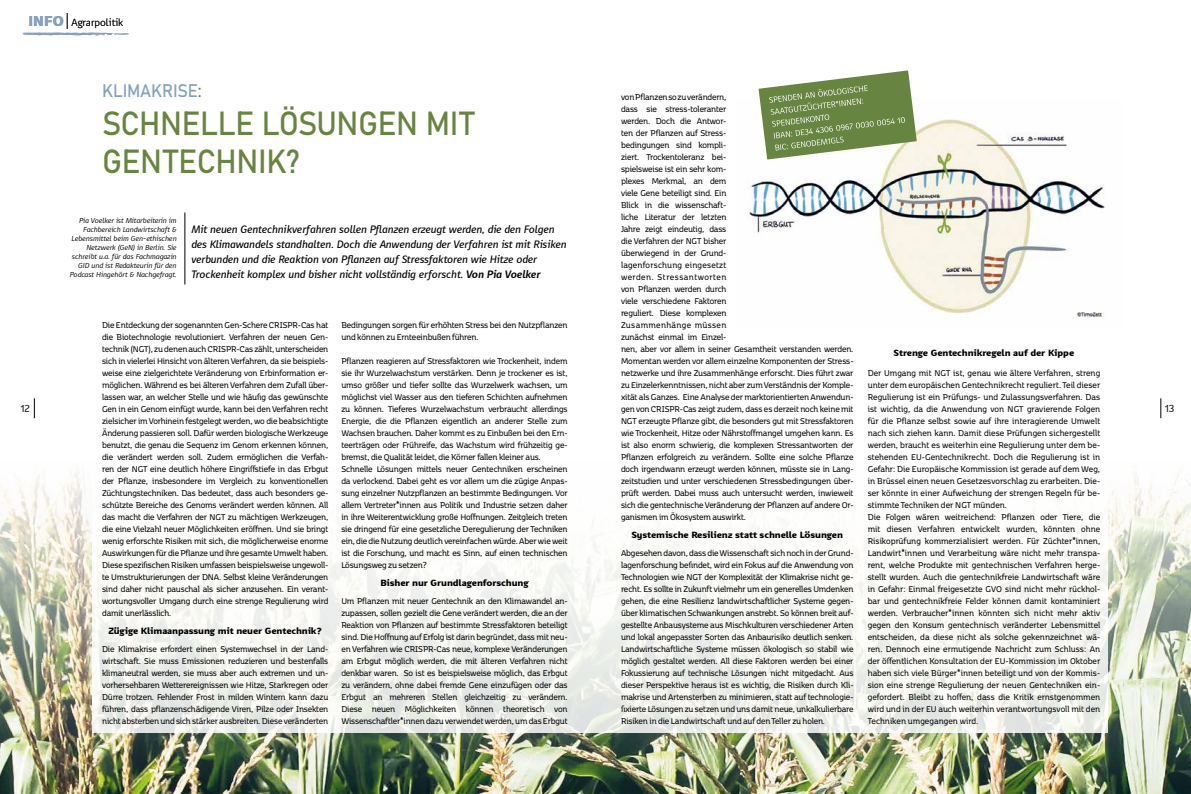
<style>
.page{position:relative;width:1191px;height:794px;background:#fff}
.page>*{position:absolute;margin:0;border:0;box-sizing:border-box;transform-origin:0 0}
.t1{font:33px/38px "Bahnschrift";letter-spacing:-.01em;color:#678440;scale:.95 1}
.t2{font:18px "Bahnschrift";letter-spacing:-.01em;color:#85a1be;scale:.95 1}
.t3{font:italic 500 10.5px/15px "Karbid Text Pro";letter-spacing:-.01em;color:#000;scale:.95 1}
.t4{font:300 10px "Karbid Text Pro";color:#000}
.t5{font:10px "Karbid Text Pro";color:#000}
.t6{font:600 9.8px/12px "Kobenhavn";letter-spacing:-.01em;color:#000;text-align:justify;scale:.85 1}
.t7{font:600 9.8px/12px "Kobenhavn";letter-spacing:.01em;color:#000;scale:.85 1}
.t8{font:900 8.8px "Karbid Text Pro";letter-spacing:-.01em;color:#000}
.t9{font:italic 7px/9px "Karbid Text Pro";letter-spacing:-.01em;color:#000;text-align:right}
.s1{font-weight:900;font-size:14px;color:#85a1be}
.s2{font-family:"Adobe Garamond Pro";font-weight:400;font-style:italic;font-size:16px}
.s3{color:#678440}
.s4{font-weight:700}
.s5{font-family:"Karbid Text Pro";font-weight:400}
</style>
<div class="page">
<img style="left:0;top:473px;width:1191px;height:321px">
<svg style="left:92px;top:473px;width:1015px;height:260px"></svg>
<svg style="left:23px;top:33px;width:106px;height:2px"></svg>
<svg style="left:1160px;top:398px;width:1px;height:20px"></svg>
<svg style="left:34px;top:398px;width:1px;height:20px"></svg>
<img style="left:747px;top:119px;width:358px;height:198px">
<svg style="left:758px;top:70px;width:158px;height:89px"></svg>
<hr style="left:185px;top:212px;width:1px;height:72px;background:#000">
<p class="t4" style="left:28px;top:16px;width:96px"><span class="s1">INFO</span><span class="s2">|</span> Agrarpolitik</p>
<h2 class="t2" style="left:102px;top:77px;width:106px">KLIMAKRISE<span class="s3">:</span></h2>
<h1 class="t1" style="left:102px;top:102px;width:393px">SCHNELLE LÖSUNGEN MIT<br>GENTECHNIK?</h1>
<p class="t6" style="left:621px;top:90px;width:275px;text-align:left">von Pflanzen so zu verändern,<br>dass sie stress-toleranter<br>werden. Doch die Antwor-<br>ten der Pflanzen auf Stress-<br>bedingungen sind kompli-<br>ziert. Trockentoleranz bei-<br>spielsweise ist ein sehr kom-<br>plexes Merkmal, an dem<br>viele Gene beteiligt sind. Ein<br>Blick in die wissenschaft-<br>liche Literatur der letzten<br>Jahre zeigt eindeutig, dass<br>die Verfahren der NGT bisher<br>überwiegend in der Grund-<br>lagenforschung eingesetzt<br>werden. Stressantworten<br>von Pflanzen werden durch<br>viele verschiedene Faktoren<br>reguliert. Diese komplexen<br>Zusammenhänge müssen<br>zunächst einmal im Einzel-<br>nen, aber vor allem in seiner Gesamtheit verstanden werden.<br>Momentan werden vor allem einzelne Komponenten der Stress&shy;netzwerke und ihre Zusammenhänge erforscht. Dies führt zwar zu Einzelerkenntnissen, nicht aber zum Verständnis der Komple&shy;xität als Ganzes. Eine Analyse der marktorientierten Anwendun&shy;gen von CRISPR-Cas zeigt zudem, dass es derzeit noch keine mit NGT erzeugte Pflanze gibt, die besonders gut mit Stressfaktoren wie Trockenheit, Hitze oder Nährstoffmangel umgehen kann. Es ist also enorm schwierig, die komplexen Stressantworten der Pflanzen erfolgreich zu verändern. Sollte eine solche Pflanze doch irgendwann erzeugt werden können, müsste sie in Lang&shy;zeitstudien und unter verschiedenen Stressbedingungen über&shy;prüft werden. Dabei muss auch untersucht werden, inwieweit sich die gentechnische Veränderung der Pflanzen auf andere Or&shy;ganismen im Ökosystem auswirkt.</p>
<p class="t8" style="left:631px;top:529px;width:213px">Systemische Resilienz statt schnelle Lösungen</p>
<p class="t6" style="left:621px;top:546px;width:275px">Abgesehen davon, dass die Wissenschaft sich noch in der Grund&shy;lagenforschung befindet, wird ein Fokus auf die Anwendung von Technologien wie NGT der Komplexität der Klimakrise nicht ge&shy;recht. Es sollte in Zukunft vielmehr um ein generelles Umdenken gehen, die eine Resilienz landwirtschaftlicher Systeme gegen&shy;über klimatischen Schwankungen anstrebt. So können breit auf&shy;gestellte Anbausysteme aus Mischkulturen verschiedener Arten und lokal angepasster Sorten das Anbaurisiko deutlich senken.<br>Landwirtschaftliche Systeme müssen ökologisch so stabil wie möglich gestaltet werden. All diese Faktoren werden bei einer Fokussierung auf technische Lösungen nicht mitgedacht. Aus dieser Perspektive heraus ist es wichtig, die Risiken durch Kli&shy;makrise und Artensterben zu minimieren, statt auf technologie&shy;fixierte Lösungen zu setzen und uns damit neue, unkalkulierbare Risiken in die Landwirtschaft und auf den Teller zu holen.</p>
<p class="t9" style="left:70px;top:216px;width:108px">Pia Voelker ist Mitarbeiterin im<br>Fachbereich Landwirtschaft &amp;<br>Lebensmittel beim Gen-ethischen<br>Netzwerk (GeN) in Berlin. Sie schreibt u.a. für das Fachmagazin<br>GID und ist Redakteurin für den<br>Podcast Hingehört &amp; Nachgefragt.</p>
<p class="t3" style="left:191px;top:221px;width:396px">Mit neuen Gentechnikverfahren sollen Pflanzen erzeugt werden, die den Folgen des Klimawandels standhalten. Doch die Anwendung der Verfahren ist mit Risiken verbunden und die Reaktion von Pflanzen auf Stressfaktoren wie Hitze oder Trockenheit komplex und bisher nicht vollständig erforscht. <span class="s4">Von Pia Voelker</span></p>
<p class="t6" style="left:341px;top:318px;width:268px">Bedingungen sorgen für erhöhten Stress bei den Nutzpflanzen und können zu Ernteeinbußen führen.</p>
<p class="t6" style="left:341px;top:354px;width:268px;text-align:left">Pflanzen reagieren auf Stressfaktoren wie Trockenheit, indem sie ihr Wurzelwachstum verstärken. Denn je trockener es ist, umso größer und tiefer sollte das Wurzelwerk wachsen, um möglichst viel Wasser aus den tieferen Schichten aufnehmen zu können. Tieferes Wurzelwachstum verbraucht allerdings Energie, die die Pflanzen eigentlich an anderer Stelle zum Wachsen brauchen. Daher kommt es zu Einbußen bei den Ern&shy;teerträgen oder Frühreife, das Wachstum wird frühzeitig ge&shy;bremst, die Qualität leidet, die Körner fallen kleiner aus.<br>Schnelle Lösungen mittels neuer Gentechniken erscheinen da verlockend. Dabei geht es vor allem um die zügige Anpas&shy;sung einzelner Nutzpflanzen an bestimmte Bedingungen. Vor allem Vertreter<span class="s5">*</span>innen aus Politik und Industrie setzen daher in ihre Weiterentwicklung große Hoffnungen. Zeitgleich treten sie dringend für eine gesetzliche Deregulierung der Techniken ein, die die Nutzung deutlich vereinfachen würde. Aber wie weit ist die Forschung, und macht es Sinn, auf einen technischen Lösungsweg zu setzen?</p>
<p class="t8" style="left:380px;top:577px;width:150px">Bisher nur Grundlagenforschung</p>
<p class="t6" style="left:341px;top:594px;width:268px">Um Pflanzen mit neuer Gentechnik an den Klimawandel an&shy;zupassen, sollen gezielt die Gene verändert werden, die an der Reaktion von Pflanzen auf bestimmte Stressfaktoren beteiligt sind. Die Hoffnung auf Erfolg ist darin begründet, dass mit neu&shy;en Verfahren wie CRISPR-Cas neue, komplexe Veränderungen am Erbgut möglich werden, die mit älteren Verfahren nicht denkbar waren. So ist es beispielsweise möglich, das Erbgut zu verändern, ohne dabei fremde Gene einzufügen oder das Erbgut an mehreren Stellen gleichzeitig zu verändern.<br>Diese neuen Möglichkeiten können theoretisch von Wissenschaftler<span class="s5">*</span>innen dazu verwendet werden, um das Erbgut</p>
<p class="t6" style="left:102px;top:318px;width:268px">Die Entdeckung der sogenannten Gen-Schere CRISPR-Cas hat die Biotechnologie revolutioniert. Verfahren der neuen Gen&shy;technik (NGT), zu denen auch CRISPR-Cas zählt, unterscheiden sich in vielerlei Hinsicht von älteren Verfahren, da sie beispiels&shy;weise eine zielgerichtete Veränderung von Erbinformation er&shy;möglichen. Während es bei älteren Verfahren dem Zufall über&shy;lassen war, an welcher Stelle und wie häufig das gewünschte Gen in ein Genom einfügt wurde, kann bei den Verfahren recht zielsicher im Vorhinein festgelegt werden, wo die beabsichtigte Änderung passieren soll. Dafür werden biologische Werkzeuge benutzt, die genau die Sequenz im Genom erkennen können, die verändert werden soll. Zudem ermöglichen die Verfah&shy;ren der NGT eine deutlich höhere Eingriffstiefe in das Erbgut der Pflanze, insbesondere im Vergleich zu konventionellen Züchtungstechniken. Das bedeutet, dass auch besonders ge&shy;schützte Bereiche des Genoms verändert werden können. All das macht die Verfahren der NGT zu mächtigen Werkzeugen, die eine Vielzahl neuer Möglichkeiten eröffnen. Und sie bringt wenig erforschte Risiken mit sich, die möglicherweise enorme Auswirkungen für die Pflanze und ihre gesamte Umwelt haben.<br>Diese spezifischen Risiken umfassen beispielsweise ungewoll&shy;te Umstrukturierungen der DNA. Selbst kleine Veränderungen sind daher nicht pauschal als sicher anzusehen. Ein verant&shy;wortungsvoller Umgang durch eine strenge Regulierung wird damit unerlässlich.</p>
<p class="t8" style="left:108px;top:625px;width:215px">Zügige Klimaanpassung mit neuer Gentechnik?</p>
<p class="t6" style="left:102px;top:642px;width:268px">Die Klimakrise erfordert einen Systemwechsel in der Land&shy;wirtschaft. Sie muss Emissionen reduzieren und bestenfalls klimaneutral werden, sie muss aber auch extremen und un&shy;vorhersehbaren Wetterereignissen wie Hitze, Starkregen oder Dürre trotzen. Fehlender Frost in milden Wintern kann dazu führen, dass pflanzenschädigende Viren, Pilze oder Insekten nicht absterben und sich stärker ausbreiten. Diese veränderten</p>
<p class="t8" style="left:893px;top:347px;width:182px">Strenge Gentechnikregeln auf der Kippe</p>
<p class="t7" style="left:867px;top:366px;width:275px">Der Umgang mit NGT ist, genau wie ältere Verfahren, streng unter dem europäischen Gentechnikrecht reguliert. Teil dieser Regulierung ist ein Prüfungs- und Zulassungsverfahren. Das ist wichtig, da die Anwendung von NGT gravierende Folgen für die Pflanze selbst sowie auf ihre interagierende Umwelt nach sich ziehen kann. Damit diese Prüfungen sichergestellt werden, braucht es weiterhin eine Regulierung unter dem be&shy;stehenden EU-Gentechnikrecht. Doch die Regulierung ist in Gefahr: Die Europäische Kommission ist gerade auf dem Weg, in Brüssel einen neuen Gesetzesvorschlag zu erarbeiten. Die&shy;ser könnte in einer Aufweichung der strengen Regeln für be&shy;stimmte Techniken der NGT münden.<br>Die Folgen wären weitreichend: Pflanzen oder Tiere, die mit diesen Verfahren entwickelt wurden, könnten ohne Risikoprüfung kommerzialisiert werden. Für Züchter<span class="s5">*</span>innen, Landwirt<span class="s5">*</span>innen und Verarbeitung wäre nicht mehr transpa&shy;rent, welche Produkte mit gentechnischen Verfahren herge&shy;stellt wurden. Auch die gentechnikfreie Landwirtschaft wäre in Gefahr: Einmal freigesetzte GVO sind nicht mehr rückhol&shy;bar und gentechnikfreie Felder können damit kontaminiert werden. Verbraucher<span class="s5">*</span>innen könnten sich nicht mehr aktiv gegen den Konsum gentechnisch veränderter Lebensmittel entscheiden, da diese nicht als solche gekennzeichnet wä&shy;ren. Dennoch eine ermutigende Nachricht zum Schluss: An der öffentlichen Konsultation der EU-Kommission im Oktober haben sich viele Bürger<span class="s5">*</span>innen beteiligt und von der Kommis&shy;sion eine strenge Regulierung der neuen Gentechniken ein&shy;gefordert. Bleibt zu hoffen, dass die Kritik ernstgenommen wird und in der EU auch weiterhin verantwortungsvoll mit den Techniken umgegangen wird.</p>
<p class="t5" style="left:21px;top:402px;width:11px">12</p>
<p class="t5" style="left:1165px;top:402px;width:11px">13</p>
</div>
